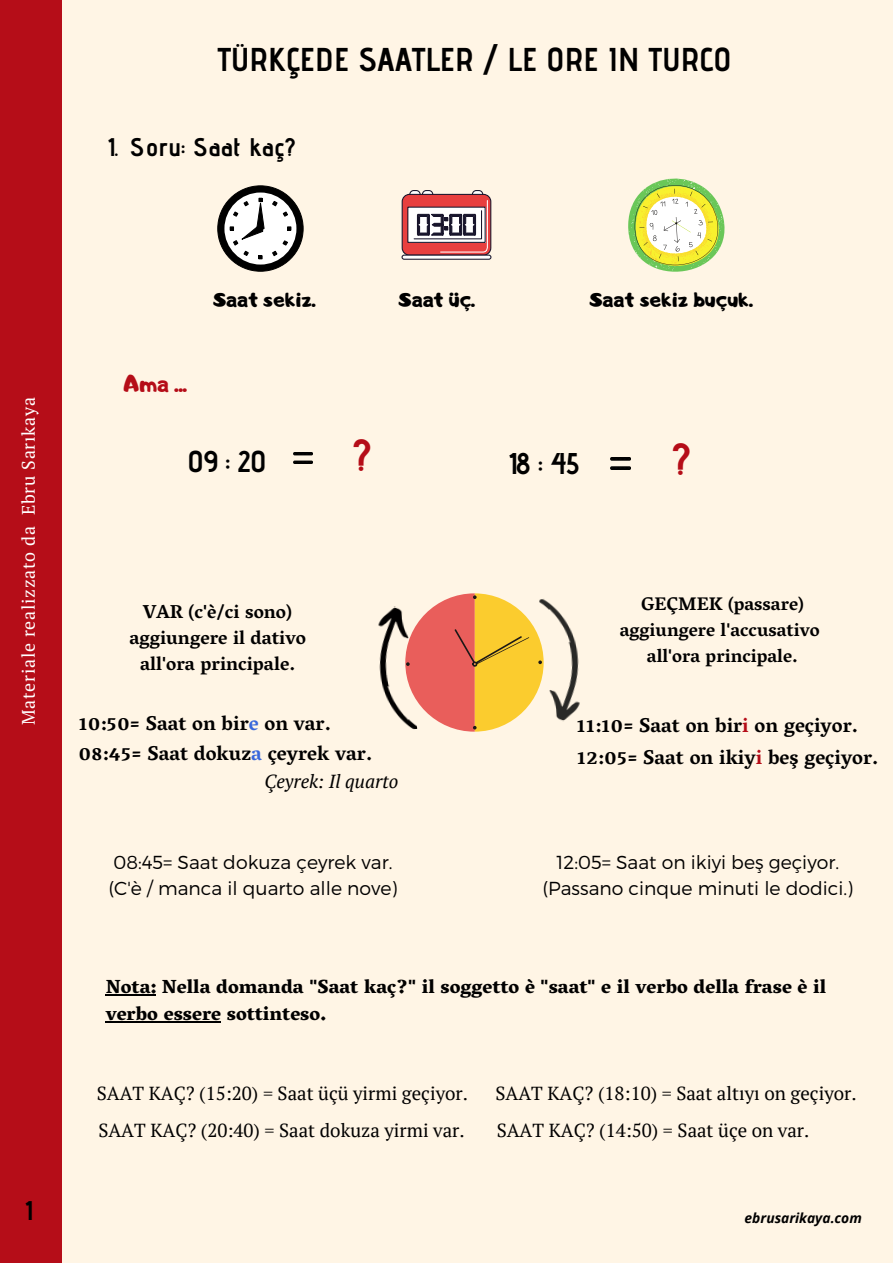
<style>
.page{position:relative;width:893px;height:1264px;background:#fff}
.page>*{position:absolute;margin:0;border:0;box-sizing:border-box;transform-origin:0 0}
.t1{font:700 45px "Advent Pro";color:#b50d18}
.t2{font:700 33px "Advent Pro";color:#000}
.t3{font:700 30px "Advent Pro";color:#000}
.t4{font:700 27px "Advent Pro";color:#000}
.t5{font:700 25.5px "Advent Pro";letter-spacing:.03em;color:#000}
.t6{font:22.5px "Adigiana Toybox";color:#b50d18}
.t7{font:21px "Adigiana Toybox";color:#000}
.t8{font:700 20.25px/31.5px "Vesper Libre";color:#000}
.t9{font:800 19.35px/27px "Vesper Libre";color:#000}
.t10{font:700 19.05px/25.8px "Vesper Libre";color:#000;text-align:center}
.t11{font:18.75px "PT Serif";color:#000}
.t12{font:300 18.75px/25.8px "Montserrat";color:#000}
.t13{font:italic 18.75px "PT Serif";color:#000}
.t14{font:700 18.6px/25.8px "Vesper Libre";color:#000;text-align:center}
.t15{font:18px "PT Serif";letter-spacing:.04em;color:#fff}
.t16{font:italic 700 13.8px "Open Sans";color:#000}
.s1{color:#3867db}
.s2{color:#b50d18}
</style>
<div class="page">
<div style="left:0;top:0;width:892px;height:1262px;background:#fff5e5"></div>
<div style="left:218px;top:186px;width:85px;height:85px;background:#000;border-radius:50%"></div>
<div style="left:224px;top:192px;width:72px;height:72px;background:#fff;border-radius:50%"></div>
<svg style="left:272px;top:201px;width:5px;height:5px"></svg>
<svg style="left:283px;top:212px;width:4px;height:4px"></svg>
<svg style="left:287px;top:227px;width:4px;height:3px"></svg>
<svg style="left:283px;top:241px;width:4px;height:4px"></svg>
<svg style="left:272px;top:251px;width:5px;height:5px"></svg>
<svg style="left:244px;top:251px;width:4px;height:4px"></svg>
<svg style="left:230px;top:198px;width:34px;height:47px"></svg>
<svg style="left:410px;top:190px;width:10px;height:8px"></svg>
<div style="left:409px;top:190px;width:11px;height:9px;border:1px solid #17142b;border-radius:4px"></div>
<svg style="left:422px;top:190px;width:10px;height:8px"></svg>
<div style="left:422px;top:190px;width:11px;height:9px;border:1px solid #17142b;border-radius:4px"></div>
<svg style="left:472px;top:190px;width:10px;height:8px"></svg>
<div style="left:472px;top:190px;width:11px;height:9px;border:1px solid #17142b;border-radius:4px"></div>
<div style="left:402px;top:194px;width:89px;height:61px;background:#e83f3f;border-radius:7px"></div>
<div style="left:401px;top:194px;width:90px;height:62px;border:1px solid #17142b;border-radius:7px"></div>
<div style="left:408px;top:207px;width:77px;height:35px;background:#fff"></div>
<hr style="left:402px;top:255px;width:89px;height:4px;background:#fff;border-radius:2px">
<div style="left:401px;top:254px;width:90px;height:6px;border:1px solid #17142b;border-radius:2px"></div>
<svg style="left:413px;top:200px;width:75px;height:53px"></svg>
<svg style="left:628px;top:178px;width:97px;height:94px"></svg>
<div style="left:0;top:0;width:62px;height:1262px;background:#b50d18"></div>
<img style="left:293px;top:452px;width:19px;height:12px">
<svg style="left:417px;top:593px;width:122px;height:138px;background:#f0a25b"></svg>
<img style="left:539px;top:599px;width:41px;height:123px">
<img style="left:378px;top:606px;width:39px;height:124px">
<img style="left:611px;top:458px;width:19px;height:11px">
<hr style="left:106px;top:994px;width:50px;height:1px;background:#000">
<hr style="left:106px;top:1021px;width:115px;height:1px;background:#000">
<h2 class="t2" style="left:218px;top:39px;width:515px">TÜRKÇEDE SAATLER / LE ORE IN TURCO</h2>
<h3 class="t5" style="left:108px;top:131px;width:189px">1. Soru: Saat kaç?</h3>
<p class="t15" style="left:16px;top:725px;width:329px;rotate:-90deg">Materiale realizzato da Ebru Sarıkaya</p>
<h3 class="t4" style="left:25px;top:1194px;width:8px">1</h3>
<p class="t6" style="left:124px;top:368px;width:65px">Ama ...</p>
<p class="t7" style="left:213px;top:286px;width:104px">Saat sekiz.</p>
<p class="t7" style="left:399px;top:286px;width:78px">Saat üç.</p>
<p class="t7" style="left:589px;top:286px;width:165px">Saat sekiz buçuk.</p>
<h3 class="t3" style="left:187px;top:443px;width:81px">09 : 20</h3>
<h1 class="t1" style="left:353px;top:428px;width:19px">?</h1>
<p class="t10" style="left:129px;top:598px;width:178px">VAR (c'è/ci sono) aggiungere il dativo all'ora principale.</p>
<p class="t8" style="left:78px;top:707px;width:295px;line-height:30.3px">10:50= Saat on bir<span class="s1">e</span> on var.<br>08:45= Saat dokuz<span class="s1">a</span> çeyrek var.</p>
<p class="t13" style="left:264px;top:768px;width:135px">Çeyrek: Il quarto</p>
<h3 class="t3" style="left:509px;top:445px;width:71px">18 : 45</h3>
<h1 class="t1" style="left:672px;top:431px;width:19px">?</h1>
<p class="t14" style="left:619px;top:590px;width:201px">GEÇMEK (passare) aggiungere l'accusativo all'ora principale.</p>
<p class="t8" style="left:576px;top:709px;width:303px">11:10= Saat on bir<span class="s2">i</span> on geçiyor.<br>12:05= Saat on ikiy<span class="s2">i</span> beş geçiyor.</p>
<p class="t12" style="left:108px;top:848px;width:290px">08:45= Saat dokuza çeyrek var. (C'è / manca il quarto alle nove)</p>
<p class="t12" style="left:542px;top:848px;width:312px;text-align:center">12:05= Saat on ikiyi beş geçiyor. (Passano cinque minuti le dodici.)</p>
<p class="t9" style="left:106px;top:973px;width:721px">Nota: Nella domanda "Saat kaç?" il soggetto è "saat" e il verbo della frase è il verbo essere sottinteso.</p>
<p class="t11" style="left:97px;top:1080px;width:373px">SAAT KAÇ? (15:20) = Saat üçü yirmi geçiyor.</p>
<p class="t11" style="left:495px;top:1080px;width:363px">SAAT KAÇ? (18:10) = Saat altıyı on geçiyor.</p>
<p class="t11" style="left:98px;top:1117px;width:368px">SAAT KAÇ? (20:40) = Saat dokuza yirmi var.</p>
<p class="t11" style="left:496px;top:1117px;width:314px">SAAT KAÇ? (14:50) = Saat üçe on var.</p>
<p class="t16" style="left:744px;top:1208px;width:119px">ebrusarikaya.com</p>
</div>
